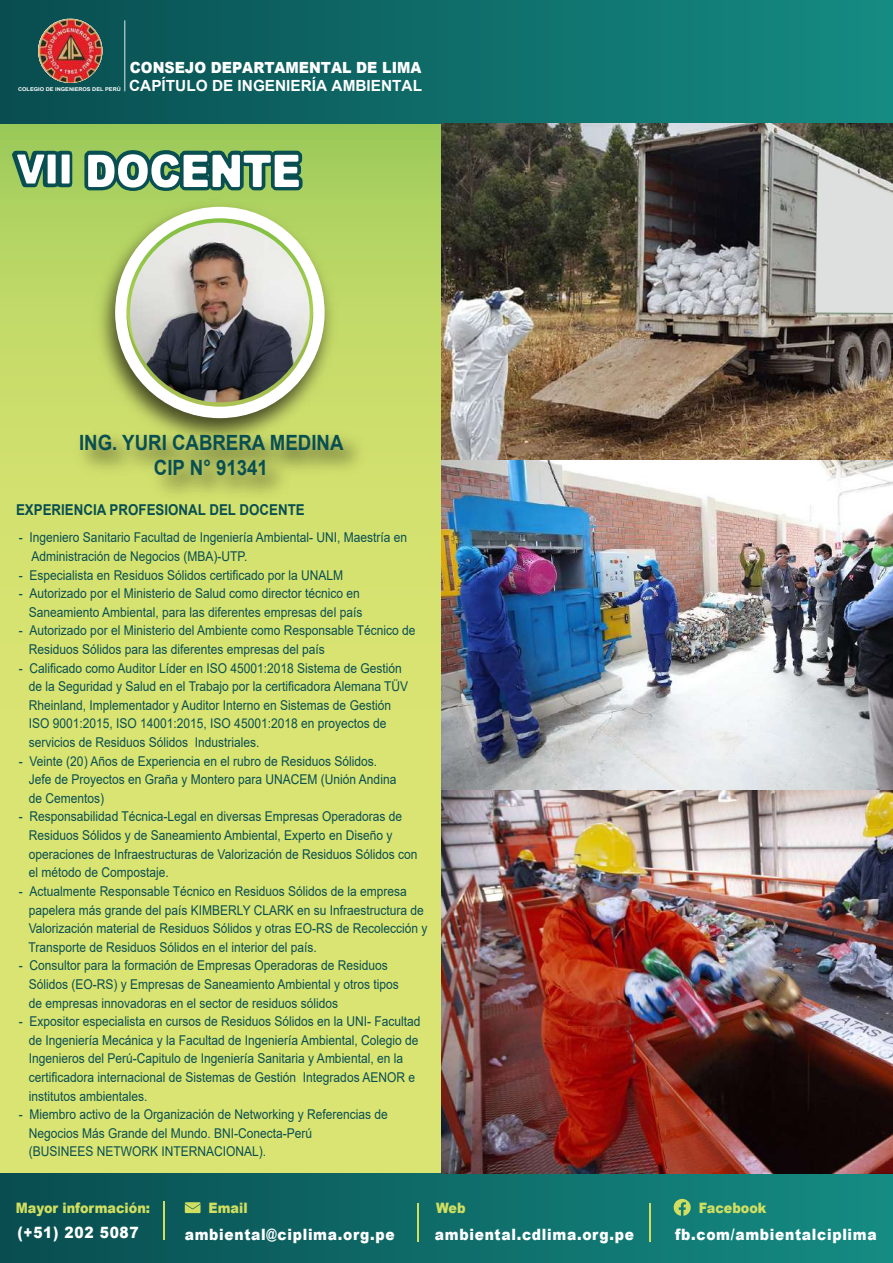
<style>
.page{position:relative;width:893px;height:1263px;background:#fff}
.page>*{position:absolute;margin:0;border:0;box-sizing:border-box;transform-origin:0 0}
.t1{font:700 21px/25.2px "Arial";color:#094f52;text-align:center;scale:.89 1}
.t2{font:900 15.6px "Arial";letter-spacing:.05em;color:#fff;scale:.89 1}
.t3{font:700 15.3px "Arial";color:#fff}
.t4{font:900 15.3px "Arial";color:#fff;scale:.92 1}
.t5{font:700 15px "Arial";color:#094f52;scale:.89 1}
.t6{font:900 14.4px "Arial";color:#d1df60;scale:.89 1}
.t7{font:13.5px/18.6px "Arial";color:#094f52;scale:.89 1}
.t8{font:700 5.25px "Arial";color:#fff;scale:1.07 1}
</style>
<div class="page">
<svg style="left:0;top:123px;width:441px;height:1050px;background:#d2e06f"></svg>
<div style="left:0;top:0;width:893px;height:123px;background:linear-gradient(to right,#094d50,#158c83)"></div>
<div style="left:0;top:1173px;width:893px;height:90px;background:linear-gradient(to right,#094d50,#158c83)"></div>
<svg style="left:674px;top:1199px;width:17px;height:17px"></svg>
<svg style="left:185px;top:1202px;width:16px;height:11px"></svg>
<hr style="left:163px;top:1201px;width:2px;height:39px;background:#d1df60">
<hr style="left:417px;top:1203px;width:2px;height:39px;background:#d1df60">
<hr style="left:649px;top:1203px;width:1px;height:39px;background:#d1df60">
<img style="left:38px;top:19px;width:64px;height:64px">
<hr style="left:124px;top:20px;width:1px;height:71px;background:#fff">
<img style="left:441px;top:460px;width:452px;height:713px">
<img style="left:441px;top:123px;width:452px;height:337px">
<svg style="left:816px;top:160px;width:77px;height:153px;background:#d3d5d3"></svg>
<img style="left:88px;top:195px;width:255px;height:225px">
<div style="left:115px;top:207px;width:210px;height:211px;background:#fff;border-radius:50%"></div>
<svg style="left:126px;top:218px;width:187px;height:189px"></svg>
<img style="left:130px;top:223px;width:180px;height:179px;border-radius:90px">
<svg style="left:81px;top:145px;width:225px;height:52px"></svg>
<img style="left:67px;top:420px;width:310px;height:96px">
<div style="left:43px;top:151px;width:15px;height:36px;border:8px solid #094f52"></div>
<div style="left:57px;top:151px;width:15px;height:36px;border:8px solid #094f52"></div>
<svg style="left:6px;top:100px;width:45px;height:93px;background:#6a9c68"></svg>
<div style="left:48px;top:155px;width:8px;height:28px;background:#fff"></div>
<div style="left:62px;top:155px;width:8px;height:28px;background:#fff"></div>
<p class="t4" style="left:130px;top:56px;width:318px">CONSEJO DEPARTAMENTAL DE LIMA</p>
<p class="t8" style="left:18px;top:86px;width:98px">COLEGIO DE INGENIEROS DEL PERÚ</p>
<p class="t3" style="left:129px;top:75px;width:294px">CAPÍTULO DE INGENIERÍA AMBIENTAL</p>
<h1 class="t1" style="left:79px;top:430px;width:299px">ING. YURI CABRERA MEDINA<br>CIP N° 91341</h1>
<p class="t5" style="left:16px;top:499px;width:326px">EXPERIENCIA PROFESIONAL DEL DOCENTE</p>
<p class="t7" style="left:32px;top:528px;width:423px;text-indent:-13px">- Ingeniero Sanitario Facultad de Ingeniería Ambiental- UNI, Maestría en<br>Administración de Negocios (MBA)-UTP.</p>
<p class="t7" style="left:19px;top:565px;width:366px">- Especialista en Residuos Sólidos certificado por la UNALM</p>
<p class="t7" style="left:19px;top:584px;width:387px;text-align:right">- Autorizado por el Ministerio de Salud como director técnico en<br>Saneamiento Ambiental, para las diferentes empresas del país</p>
<p class="t7" style="left:29px;top:621px;width:436px;text-indent:-10px">- Autorizado por el Ministerio del Ambiente como Responsable Técnico de<br>Residuos Sólidos para las diferentes empresas del país</p>
<p class="t7" style="left:29px;top:658px;width:428px;text-indent:-10px">- Calificado como Auditor Líder en ISO 45001:2018 Sistema de Gestión de la Seguridad y Salud en el Trabajo por la certificadora Alemana TÜV Rheinland, Implementador y Auditor Interno en Sistemas de Gestión ISO 9001:2015, ISO 14001:2015, ISO 45001:2018 en proyectos de servicios de Residuos Sólidos Industriales.</p>
<p class="t7" style="left:29px;top:751px;width:414px;text-indent:-10px">- Veinte (20) Años de Experiencia en el rubro de Residuos Sólidos.<br>Jefe de Proyectos en Graña y Montero para UNACEM (Unión Andina de Cementos)</p>
<p class="t7" style="left:29px;top:807px;width:438px;text-indent:-10px">- Responsabilidad Técnica-Legal en diversas Empresas Operadoras de Residuos Sólidos y de Saneamiento Ambiental, Experto en Diseño y operaciones de Infraestructuras de Valorización de Residuos Sólidos con el método de Compostaje.</p>
<p class="t7" style="left:29px;top:882px;width:450px;text-indent:-10px">- Actualmente Responsable Técnico en Residuos Sólidos de la empresa papelera más grande del país KIMBERLY CLARK en su Infraestructura de Valorización material de Residuos Sólidos y otras EO-RS de Recolección y Transporte de Residuos Sólidos en el interior del país.</p>
<p class="t7" style="left:29px;top:956px;width:417px;text-indent:-10px">- Consultor para la formación de Empresas Operadoras de Residuos<br>Sólidos (EO-RS) y Empresas de Saneamiento Ambiental y otros tipos de empresas innovadoras en el sector de residuos sólidos</p>
<p class="t7" style="left:29px;top:1012px;width:441px;text-indent:-10px">- Expositor especialista en cursos de Residuos Sólidos en la UNI- Facultad de Ingeniería Mecánica y la Facultad de Ingeniería Ambiental, Colegio de Ingenieros del Perú-Capitulo de Ingeniería Sanitaria y Ambiental, en la certificadora internacional de Sistemas de Gestión Integrados AENOR e institutos ambientales.</p>
<p class="t7" style="left:29px;top:1105px;width:405px;text-indent:-10px">- Miembro activo de la Organización de Networking y Referencias de<br>Negocios Más Grande del Mundo. BNI-Conecta-Perú<br>(BUSINEES NETWORK INTERNACIONAL).</p>
<p class="t6" style="left:16px;top:1197px;width:152px">Mayor información:</p>
<p class="t6" style="left:209px;top:1197px;width:45px">Email</p>
<p class="t6" style="left:436px;top:1197px;width:34px">Web</p>
<p class="t6" style="left:699px;top:1197px;width:78px">Facebook</p>
<p class="t2" style="left:17px;top:1221px;width:138px">(+51) 202 5087</p>
<p class="t2" style="left:185px;top:1223px;width:237px">ambiental@ciplima.org.pe</p>
<p class="t2" style="left:435px;top:1223px;width:225px">ambiental.cdlima.org.pe</p>
<p class="t2" style="left:675px;top:1223px;width:228px">fb.com/ambientalciplima</p>
</div>
